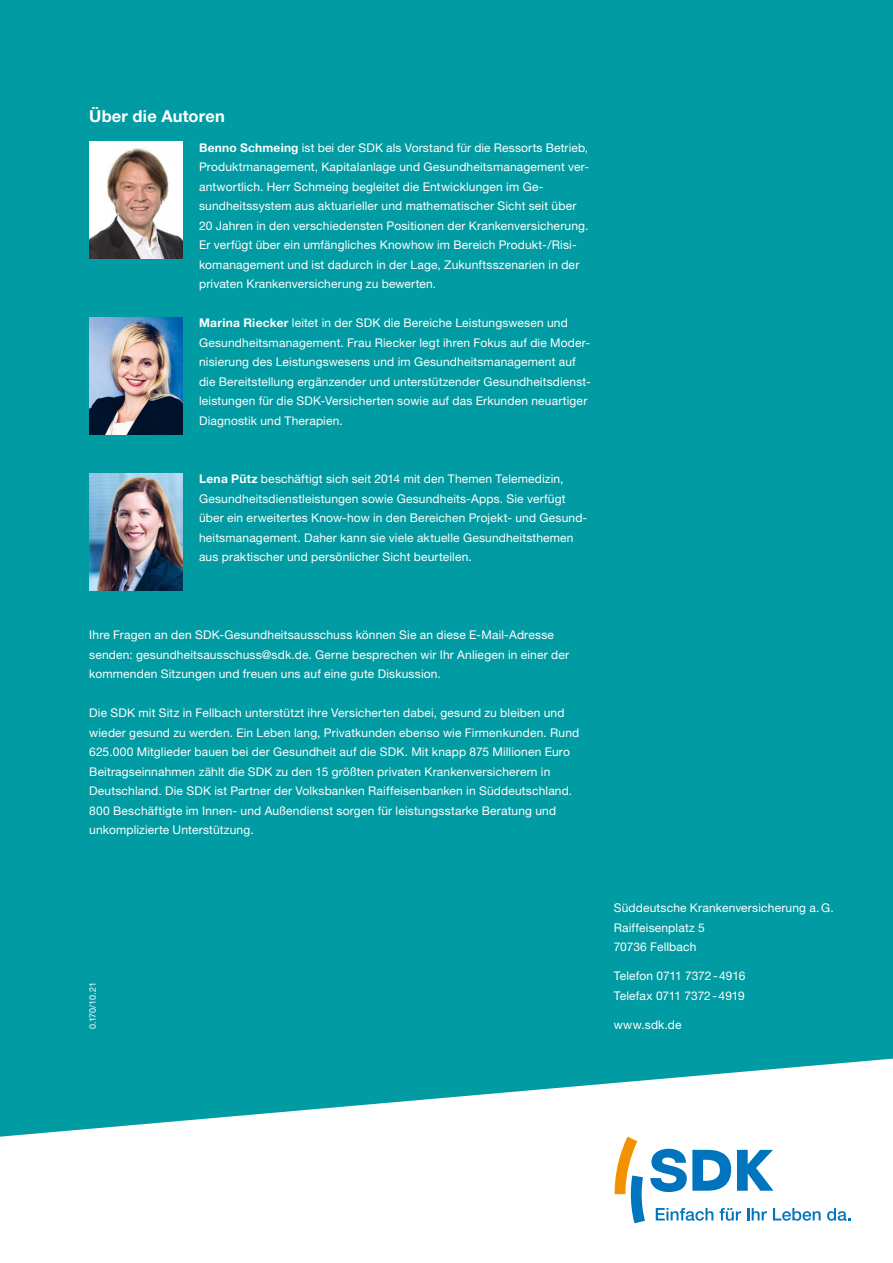
<style>
.page{position:relative;width:893px;height:1263px;background:#fff}
.page>*{position:absolute;margin:0;border:0;box-sizing:border-box;transform-origin:0 0}
.t1{font:700 16.5px "Helvetica Neue LT Std";letter-spacing:.01em;color:#fff}
.t2{font:12px/19.5px "Helvetica Neue LT Std";letter-spacing:.015em;color:#fff}
.t3{font:12px/19.5px "Helvetica Neue LT Std";letter-spacing:-.005em;color:#fff}
.t4{font:9px "Helvetica Neue LT Std";letter-spacing:-.015em;color:#fff}
.s1{font-weight:700}
</style>
<div class="page">
<div style="left:0;top:0;width:893px;height:1146px;background:#009ba3"></div>
<img style="left:89px;top:142px;width:93px;height:117px">
<img style="left:89px;top:317px;width:93px;height:117px">
<img style="left:89px;top:473px;width:93px;height:117px">
<svg style="left:0;top:1058px;width:893px;height:166px;fill:#fff"></svg>
<svg style="left:615px;top:1136px;width:206px;height:87px"></svg>
<svg style="left:827px;top:1208px;width:23px;height:13px"></svg>
<h1 class="t1" style="left:89px;top:106px;width:137px">Über die Autoren</h1>
<p class="t2" style="left:199px;top:137px;width:391px"><span class="s1">Benno Schmeing</span> ist bei der SDK als Vorstand für die Ressorts Betrieb, Produktmanagement, Kapitalanlage und Gesundheitsmanagement ver&shy;antwortlich. Herr Schmeing begleitet die Entwicklungen im Ge‑ sundheitssystem aus aktuarieller und mathematischer Sicht seit über 20 Jahren in den verschiedensten Positionen der Krankenversicherung.<br>Er verfügt über ein umfängliches Knowhow im Bereich Produkt-/Risi&shy;komanagement und ist dadurch in der Lage, Zukunftsszenarien in der privaten Krankenversicherung zu bewerten.</p>
<p class="t2" style="left:199px;top:313px;width:393px"><span class="s1">Marina Riecker</span> leitet in der SDK die Bereiche Leistungswesen und Gesundheitsmanagement. Frau Riecker legt ihren Fokus auf die Moder‑ nisierung des Leistungswesens und im Gesundheitsmanagement auf die Bereitstellung ergänzender und unterstützender Gesundheitsdienst&shy;leistungen für die SDK-Versicherten sowie auf das Erkunden neuartiger Diagnostik und Therapien.</p>
<p class="t2" style="left:199px;top:469px;width:390px"><span class="s1">Lena Pütz</span> beschäftigt sich seit 2014 mit den Themen Telemedizin, Gesundheitsdienstleistungen sowie Gesundheits-Apps. Sie verfügt über ein erweitertes Know-how in den Bereichen Projekt- und Gesund&shy;heitsmanagement. Daher kann sie viele aktuelle Gesundheitsthemen aus praktischer und persönlicher Sicht beurteilen.</p>
<p class="t2" style="left:89px;top:625px;width:481px">Ihre Fragen an den SDK-Gesundheitsausschuss können Sie an diese E-Mail-Adresse senden: gesundheitsausschuss@sdk.de. Gerne besprechen wir Ihr Anliegen in einer der kommenden Sitzungen und freuen uns auf eine gute Diskussion.</p>
<p class="t2" style="left:89px;top:703px;width:491px">Die SDK mit Sitz in Fellbach unterstützt ihre Versicherten dabei, gesund zu bleiben und wieder gesund zu werden. Ein Leben lang, Privatkunden ebenso wie Firmenkunden. Rund 625.000 Mitglieder bauen bei der Gesundheit auf die SDK. Mit knapp 875 Millionen Euro Beitragseinnahmen zählt die SDK zu den 15 größten privaten Krankenversicherern in Deutschland. Die SDK ist Partner der Volksbanken Raiffeisenbanken in Süddeutschland.<br>800 Beschäftigte im Innen- und Außendienst sorgen für leistungsstarke Beratung und unkomplizierte Unterstützung.</p>
<p class="t4" style="left:87px;top:1029px;width:49px;rotate:-90deg">0.170/10.21</p>
<p class="t2" style="left:614px;top:898px;width:221px">Süddeutsche Krankenversicherung a.G.<br>Raiffeisenplatz 5<br>70736 Fellbach</p>
<p class="t3" style="left:614px;top:966px;width:133px">Telefon 0711 7372-4916<br>Telefax 0711 7372-4919</p>
<p class="t2" style="left:614px;top:1015px;width:69px">www.sdk.de</p>
</div>
